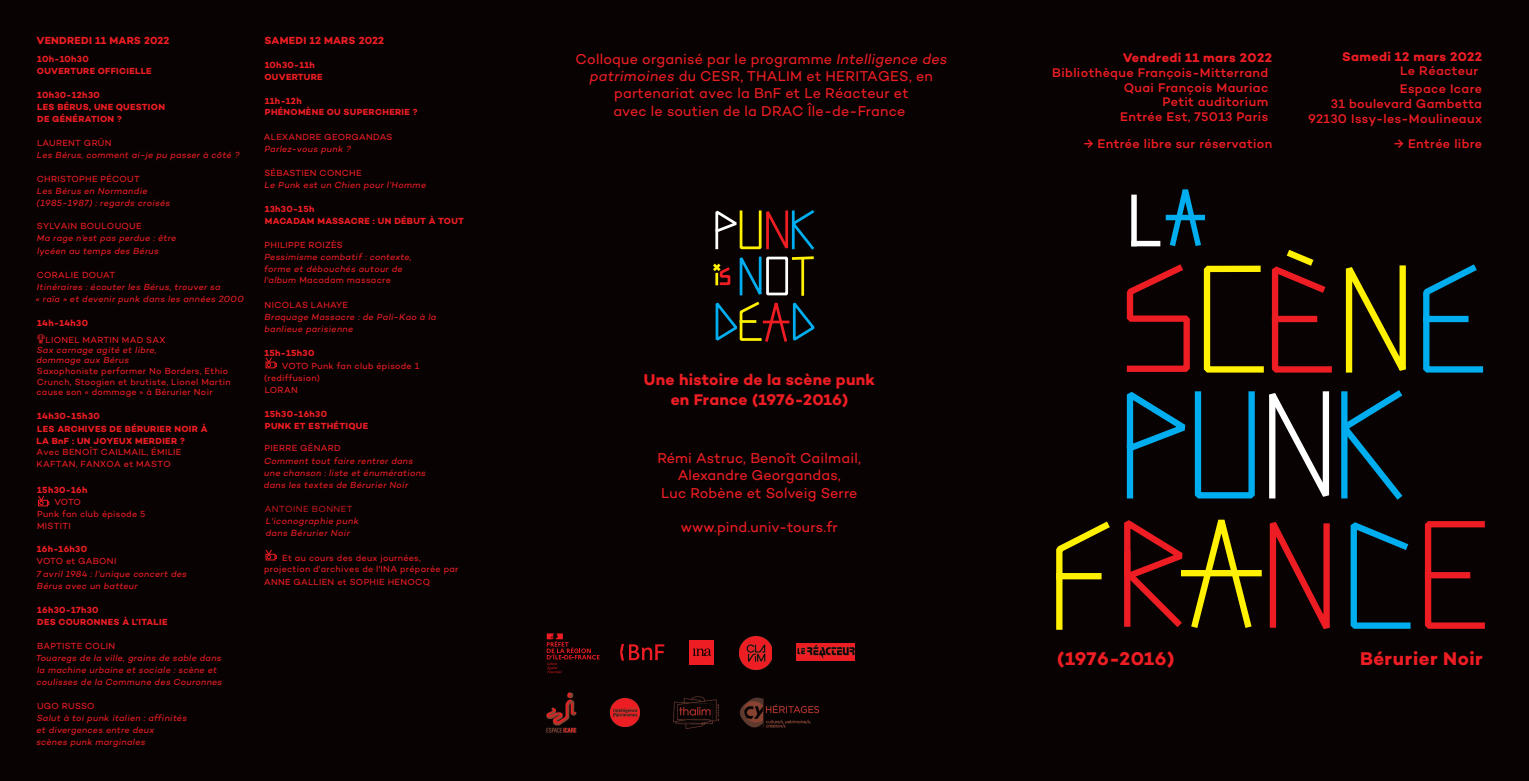
<style>
.page{position:relative;width:1529px;height:781px;background:#080302}
.page>*{position:absolute;margin:0;border:0;box-sizing:border-box;transform-origin:0 0}
.t1{font:700 18.75px "Campton";letter-spacing:.03em;color:#ee1d23}
.t2{font:700 15.75px/19.5px "Campton";letter-spacing:.015em;color:#ee1d23;text-align:center}
.t3{font:14.55px/17.4px "Campton";letter-spacing:.015em;color:#ee1d23;text-align:center}
.t4{font:500 12.75px/14.7px "Campton";letter-spacing:.03em;color:#ee1d23;text-align:right}
.t5{font:700 12.75px "Campton";letter-spacing:.03em;color:#ee1d23}
.t6{font:700 10.5px "Campton";letter-spacing:.02em;color:#ee1d23}
.t7{font:italic 9px/12px "Campton";letter-spacing:.035em;color:#ee1d23}
.t8{font:9px/12px "Campton";letter-spacing:.035em;color:#ee1d23}
.t9{font:700 9px/12px "Campton";letter-spacing:.035em;color:#ee1d23}
.t10{font:300 9px "Campton";letter-spacing:.045em;color:#ee1d23}
.s1{font-weight:700}
.s2{font-family:"Pind";font-size:13.5px}
.s3{font-style:italic}
</style>
<div class="page">
<svg style="left:1056px;top:521px;width:54px;height:109px"></svg>
<div style="left:1059px;top:573px;width:39px;height:6px;background:#fff101"></div>
<div style="left:1424px;top:521px;width:60px;height:107px;border:6px solid #ee1d23"></div>
<div style="left:1428px;top:572px;width:39px;height:6px;background:#ee1d23"></div>
<svg style="left:1423px;top:264px;width:61px;height:109px"></svg>
<div style="left:1426px;top:316px;width:39px;height:6px;background:#00aeef"></div>
<svg style="left:1124px;top:189px;width:287px;height:440px"></svg>
<svg style="left:713px;top:210px;width:102px;height:132px"></svg>
<div style="left:38px;top:500px;width:10px;height:6px;border:1px solid #ee1d23"></div>
<svg style="left:38px;top:495px;width:11px;height:10px"></svg>
<div style="left:266px;top:362px;width:9px;height:6px;border:1px solid #ee1d23"></div>
<svg style="left:265px;top:357px;width:12px;height:10px"></svg>
<div style="left:266px;top:554px;width:9px;height:6px;border:1px solid #ee1d23"></div>
<svg style="left:265px;top:549px;width:12px;height:10px"></svg>
<img style="left:796px;top:644px;width:59px;height:16px">
<svg style="left:673px;top:705px;width:19px;height:24px"></svg>
<img style="left:674px;top:696px;width:44px;height:32px">
<img style="left:611px;top:698px;width:28px;height:28px">
<img style="left:739px;top:636px;width:33px;height:33px">
<svg style="left:547px;top:633px;width:52px;height:40px"></svg>
<div style="left:689px;top:640px;width:25px;height:24px;background:#ee1d23"></div>
<svg style="left:693px;top:648px;width:18px;height:8px"></svg>
<svg style="left:619px;top:644px;width:45px;height:16px"></svg>
<img style="left:547px;top:692px;width:29px;height:40px">
<img style="left:740px;top:697px;width:78px;height:30px">
<p class="t6" style="left:36px;top:34px;width:135px">VENDREDI 11 MARS 2022</p>
<p class="t9" style="left:37px;top:53px;width:116px">10h-10h30<br>OUVERTURE OFFICIELLE</p>
<p class="t9" style="left:37px;top:89px;width:129px">10h30-12h30<br>LES BÉRUS, UNE QUESTION<br>DE GÉNÉRATION ?</p>
<p class="t8" style="left:37px;top:137px;width:76px">LAURENT GRÜN</p>
<p class="t7" style="left:37px;top:149px;width:204px">Les Bérus, comment ai-je pu passer à côté ?</p>
<p class="t8" style="left:37px;top:173px;width:105px">CHRISTOPHE PÉCOUT</p>
<p class="t7" style="left:37px;top:185px;width:135px">Les Bérus en Normandie (1985-1987) : regards croisés</p>
<p class="t8" style="left:37px;top:220px;width:106px">SYLVAIN BOULOUQUE</p>
<p class="t7" style="left:37px;top:232px;width:141px">Ma rage n’est pas perdue : être lycéen au temps des Bérus</p>
<p class="t8" style="left:37px;top:268px;width:80px">CORALIE DOUAT</p>
<p class="t7" style="left:36px;top:280px;width:209px">Itinéraires : écouter les Bérus, trouver sa<br>« raïa » et devenir punk dans les années 2000</p>
<p class="t8" style="left:37px;top:314px;width:130px;line-height:17.2px"><span class="s1">14h-14h30<br></span><span class="s2">#</span>LIONEL MARTIN MAD SAX</p>
<p class="t7" style="left:36px;top:344px;width:122px;line-height:10.6px">Sax carnage agité et libre, dommage aux Bérus</p>
<p class="t8" style="left:37px;top:365px;width:196px;line-height:10.6px">Saxophoniste performer No Borders, Ethio<br>Crunch, Stoogien et brutiste, Lionel Martin cause son « dommage » à Bérurier Noir</p>
<p class="t9" style="left:37px;top:410px;width:173px">14h30-15h30<br>LES ARCHIVES DE BÉRURIER NOIR À<br>LA BnF : UN JOYEUX MERDIER ?</p>
<p class="t8" style="left:37px;top:445px;width:146px">Avec BENOÎT CAILMAIL, ÉMILIE<br>KAFTAN, FANXOA et MASTO</p>
<p class="t9" style="left:37px;top:483px;width:52px">15h30-16h</p>
<p class="t8" style="left:37px;top:496px;width:110px;text-indent:17px">VOTO<br>Punk fan club épisode 5<br>MISTITI</p>
<p class="t9" style="left:37px;top:542px;width:52px">16h-16h30</p>
<p class="t8" style="left:36px;top:555px;width:82px">VOTO et GABONI</p>
<p class="t7" style="left:36px;top:567px;width:152px">7 avril 1984 : l’unique concert des<br>Bérus avec un batteur</p>
<p class="t9" style="left:37px;top:604px;width:132px">16h30-17h30<br>DES COURONNES À L’ITALIE</p>
<p class="t8" style="left:37px;top:640px;width:80px">BAPTISTE COLIN</p>
<p class="t7" style="left:36px;top:652px;width:188px">Touaregs de la ville, grains de sable dans la machine urbaine et sociale : scène et coulisses de la Commune des Couronnes</p>
<p class="t8" style="left:37px;top:700px;width:59px">UGO RUSSO</p>
<p class="t7" style="left:36px;top:712px;width:152px">Salut à toi punk italien : affinités et divergences entre deux scènes punk marginales</p>
<p class="t6" style="left:264px;top:34px;width:121px">SAMEDI 12 MARS 2022</p>
<p class="t9" style="left:264px;top:59px;width:60px">10h30-11h<br>OUVERTURE</p>
<p class="t9" style="left:265px;top:95px;width:154px;line-height:10.9px">11h-12h<br>PHÉNOMÈNE OU SUPERCHERIE ?</p>
<p class="t8" style="left:264px;top:131px;width:130px">ALEXANDRE GEORGANDAS</p>
<p class="t7" style="left:264px;top:143px;width:88px">Parlez-vous punk ?</p>
<p class="t8" style="left:264px;top:167px;width:99px">SÉBASTIEN CONCHE</p>
<p class="t7" style="left:264px;top:179px;width:163px">Le Punk est un Chien pour l’Homme</p>
<p class="t9" style="left:265px;top:203px;width:201px">13h30-15h<br>MACADAM MASSACRE : UN DÉBUT À TOUT</p>
<p class="t8" style="left:265px;top:239px;width:80px">PHILIPPE ROIZÈS</p>
<p class="t7" style="left:264px;top:251px;width:149px">Pessimisme combatif : contexte, forme et débouchés autour de</p>
<p class="t8" style="left:264px;top:274px;width:128px"><span class="s3">l'album</span> Macadam massacre</p>
<p class="t8" style="left:265px;top:299px;width:85px">NICOLAS LAHAYE</p>
<p class="t7" style="left:264px;top:311px;width:173px">Braquage Massacre : de Pali-Kao à la banlieue parisienne</p>
<p class="t9" style="left:264px;top:347px;width:52px">15h-15h30</p>
<p class="t8" style="left:264px;top:359px;width:157px;text-indent:18px">VOTO Punk fan club épisode 1 (rediffusion)<br>LORAN</p>
<p class="t9" style="left:265px;top:407px;width:105px">15h30-16h30<br>PUNK ET ESTHÉTIQUE</p>
<p class="t8" style="left:265px;top:442px;width:78px">PIERRE GÉNARD</p>
<p class="t7" style="left:264px;top:454px;width:163px">Comment tout faire rentrer dans une chanson : liste et énumérations dans les textes de Bérurier Noir</p>
<p class="t10" style="left:265px;top:503px;width:89px">ANTOINE BONNET</p>
<p class="t7" style="left:266px;top:515px;width:95px">L'iconographie punk dans Bérurier Noir</p>
<p class="t8" style="left:264px;top:552px;width:196px;line-height:10.8px;text-indent:18px">Et au cours des deux journées, projection d'archives de l'INA préparée par</p>
<p class="t8" style="left:264px;top:576px;width:168px">ANNE GALLIEN et SOPHIE HENOCQ</p>
<h3 class="t3" style="left:575px;top:50px;width:373px">Colloque organisé par le programme <span class="s3">Intelligence des patrimoines</span> du CESR, THALIM et HERITAGES, en partenariat avec la BnF et Le Réacteur et<br>avec le soutien de la DRAC Île-de-France</h3>
<h2 class="t2" style="left:644px;top:370px;width:232px">Une histoire de la scène punk en France (1976-2016)</h2>
<h3 class="t3" style="left:657px;top:448px;width:205px">Rémi Astruc, Benoît Cailmail,<br>Alexandre Georgandas,<br>Luc Robène et Solveig Serre</h3>
<h3 class="t3" style="left:681px;top:518px;width:159px">www.pind.univ-tours.fr</h3>
<h3 class="t5" style="left:1122px;top:50px;width:151px">Vendredi 11 mars 2022</h3>
<h3 class="t4" style="left:1052px;top:65px;width:218px">Bibliothèque François-Mitterrand<br>Quai François Mauriac<br>Petit auditorium<br>Entrée Est, 75013 Paris</h3>
<h3 class="t4" style="left:1083px;top:136px;width:190px">→ Entrée libre sur réservation</h3>
<h3 class="t5" style="left:1342px;top:49px;width:142px">Samedi 12 mars 2022</h3>
<h3 class="t4" style="left:1400px;top:61px;width:84px;line-height:18px;text-align:left">Le Réacteur<br>Espace Icare</h3>
<h3 class="t4" style="left:1308px;top:96px;width:176px;line-height:15.3px">31 boulevard Gambetta<br>92130 Issy-les-Moulineaux</h3>
<h3 class="t4" style="left:1394px;top:136px;width:89px">→ Entrée libre</h3>
<h1 class="t1" style="left:1057px;top:647px;width:119px">(1976-2016)</h1>
<h1 class="t1" style="left:1360px;top:647px;width:124px">Bérurier Noir</h1>
</div>
